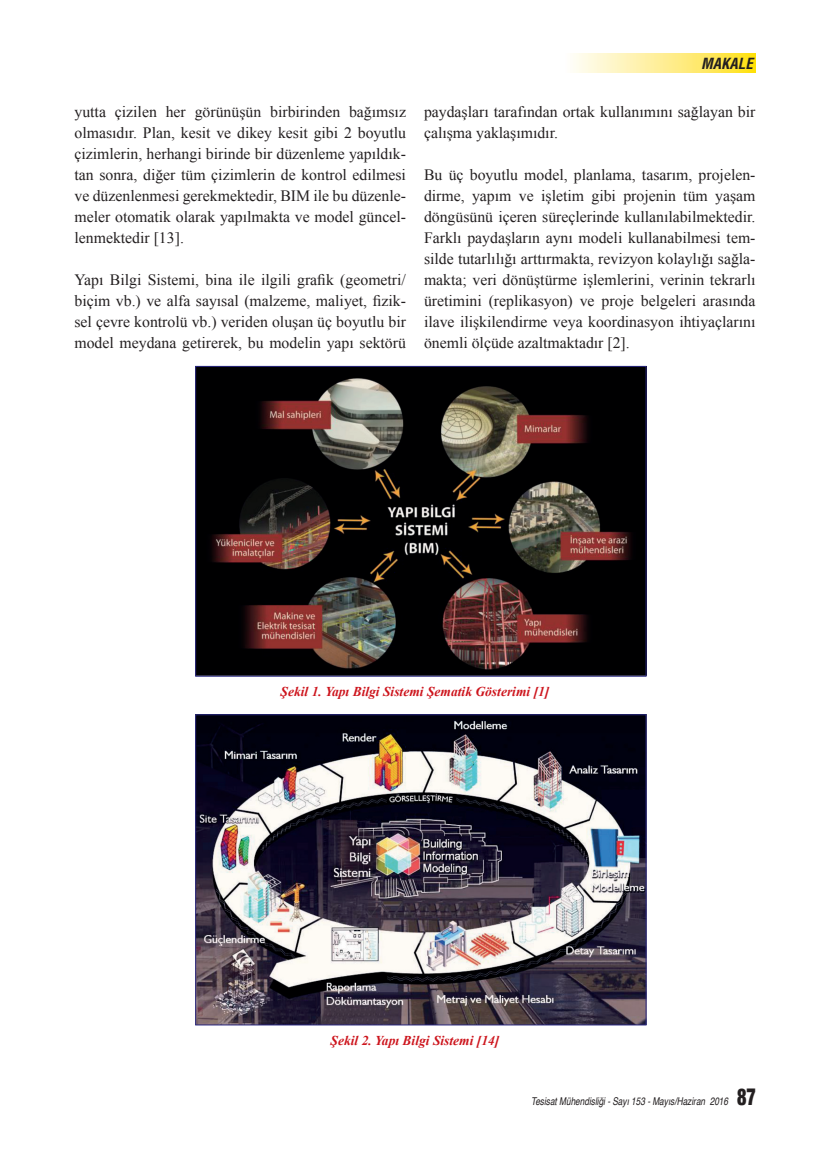
<style>
.page{position:relative;width:830px;height:1170px;background:#fff}
.page>*{position:absolute;margin:0;border:0;box-sizing:border-box;transform-origin:0 0}
.t1{font:15.75px/21px "Times New Roman";color:#231f20;text-align:justify}
.t2{font:italic 700 condensed 15px "Helvetica CE";color:#231f20}
.t3{font:italic 700 13.5px "Times New Roman";color:#cd151d}
.t4{font:italic 10.8px "Helvetica";color:#231f20;scale:.77 1}
.s1{font-family:"Helvetica Neue";font-weight:900;font-style:normal;font-stretch:condensed;font-size:23.4px}
</style>
<div class="page">
<svg style="left:573px;top:53px;width:182px;height:19px;background:#feee8d"></svg>
<img style="left:197px;top:368px;width:447px;height:306px">
<div style="left:195px;top:366px;width:451px;height:310px;border:1px solid #292780"></div>
<img style="left:197px;top:716px;width:447px;height:307px">
<div style="left:195px;top:714px;width:451px;height:311px;border:1px solid #292780"></div>
<p class="t1" style="left:74px;top:101px;width:333px">yutta çizilen her görünüşün birbirinden bağımsız olmasıdır. Plan, kesit ve dikey kesit gibi 2 boyutlu çizimlerin, herhangi birinde bir düzenleme yapıldık&shy;tan sonra, diğer tüm çizimlerin de kontrol edilmesi ve düzenlenmesi gerekmektedir, BIM ile bu düzenle&shy;meler otomatik olarak yapılmakta ve model güncel&shy;lenmektedir [13].</p>
<p class="t1" style="left:74px;top:269px;width:333px">Yapı Bilgi Sistemi, bina ile ilgili grafik (geometri/ biçim vb.) ve alfa sayısal (malzeme, maliyet, fizik&shy;sel çevre kontrolü vb.) veriden oluşan üç boyutlu bir model meydana getirerek, bu modelin yapı sektörü</p>
<p class="t2" style="left:700px;top:54px;width:53px">MAKALE</p>
<p class="t1" style="left:424px;top:101px;width:333px">paydaşları tarafından ortak kullanımını sağlayan bir çalışma yaklaşımıdır.</p>
<p class="t1" style="left:424px;top:164px;width:333px">Bu üç boyutlu model, planlama, tasarım, projelen&shy;dirme, yapım ve işletim gibi projenin tüm yaşam döngüsünü içeren süreçlerinde kullanılabilmektedir.<br>Farklı paydaşların aynı modeli kullanabilmesi tem&shy;silde tutarlılığı arttırmakta, revizyon kolaylığı sağla&shy;makta; veri dönüştürme işlemlerini, verinin tekrarlı üretimini (replikasyon) ve proje belgeleri arasında ilave ilişkilendirme veya koordinasyon ihtiyaçlarını önemli ölçüde azaltmaktadır [2].</p>
<p class="t3" style="left:280px;top:682px;width:270px">Şekil 1. Yapı Bilgi Sistemi Şematik Gösterimi [1]</p>
<p class="t3" style="left:330px;top:1031px;width:170px">Şekil 2. Yapı Bilgi Sistemi [14]</p>
<p class="t4" style="left:531px;top:1092px;width:293px">Tesisat Mühendisliği - Sayı 153 - Mayıs/Haziran 2016 <span class="s1">87</span></p>
</div>
